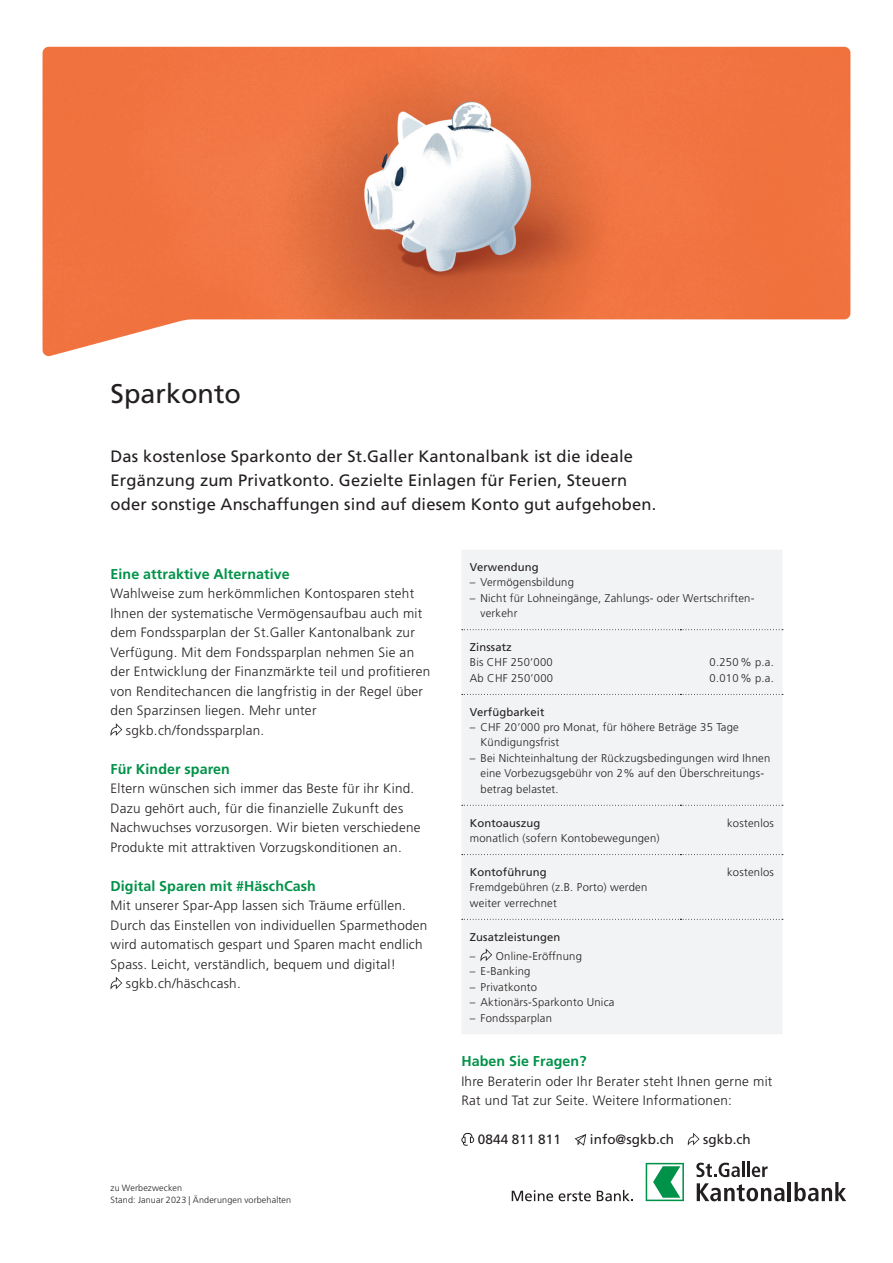
<style>
.page{position:relative;width:893px;height:1263px;background:#fff}
.page>*{position:absolute;margin:0;border:0;box-sizing:border-box;transform-origin:0 0}
.t1{font:27px "Frutiger LT Std";color:#231f20}
.t2{font:16.5px/24px "Frutiger LT Std";letter-spacing:.01em;color:#231f20}
.t3{font:700 14.25px "Frutiger LT Std";letter-spacing:.005em;color:#009248}
.t4{font:300 13.5px/19.5px "Frutiger LT Std";letter-spacing:.02em;color:#231f20}
.t5{font:13.5px "Frutiger LT Std";letter-spacing:.005em;color:#231f20}
.t6{font:300 11.25px/15.5px "Frutiger LT Std";letter-spacing:.02em;color:#231f20}
.t7{font:11.25px "Frutiger LT Std";letter-spacing:.01em;color:#231f20}
.t8{font:300 9px/12px "Frutiger LT Std";letter-spacing:.015em;color:#231f20}
</style>
<div class="page">
<svg style="left:512px;top:1190px;width:41px;height:11px"></svg>
<svg style="left:559px;top:1191px;width:32px;height:10px"></svg>
<svg style="left:597px;top:1190px;width:36px;height:11px"></svg>
<svg style="left:646px;top:1163px;width:38px;height:38px"></svg>
<svg style="left:696px;top:1162px;width:48px;height:15px"></svg>
<hr style="left:747px;top:1162px;width:3px;height:15px;background:#231f20">
<svg style="left:752px;top:1166px;width:16px;height:11px"></svg>
<svg style="left:697px;top:1183px;width:87px;height:18px"></svg>
<hr style="left:788px;top:1182px;width:3px;height:19px;background:#231f20">
<svg style="left:794px;top:1182px;width:52px;height:19px"></svg>
<img style="left:43px;top:47px;width:807px;height:309px">
<svg style="left:111px;top:723px;width:11px;height:13px"></svg>
<svg style="left:111px;top:977px;width:11px;height:12px"></svg>
<div style="left:461px;top:550px;width:321px;height:484px;background:#f2f3f4"></div>
<svg style="left:462px;top:854px;width:321px;height:1px"></svg>
<svg style="left:462px;top:919px;width:321px;height:1px"></svg>
<svg style="left:462px;top:629px;width:321px;height:1px"></svg>
<svg style="left:462px;top:694px;width:321px;height:1px"></svg>
<svg style="left:462px;top:805px;width:321px;height:1px"></svg>
<svg style="left:480px;top:948px;width:12px;height:13px"></svg>
<svg style="left:461px;top:1133px;width:13px;height:13px"></svg>
<svg style="left:574px;top:1134px;width:12px;height:12px"></svg>
<svg style="left:688px;top:1133px;width:11px;height:13px"></svg>
<h1 class="t1" style="left:111px;top:378px;width:132px">Sparkonto</h1>
<p class="t2" style="left:111px;top:444px;width:547px">Das kostenlose Sparkonto der St.Galler Kantonalbank ist die ideale<br>Ergänzung zum Privatkonto. Gezielte Einlagen für Ferien, Steuern oder sonstige Anschaffungen sind auf diesem Konto gut aufgehoben.</p>
<p class="t3" style="left:111px;top:565px;width:181px">Eine attraktive Alternative</p>
<p class="t4" style="left:111px;top:584px;width:305px">Wahlweise zum herkömmlichen Kontosparen steht</p>
<p class="t4" style="left:111px;top:603px;width:313px">Ihnen der systematische Vermögensaufbau auch mit</p>
<p class="t4" style="left:111px;top:623px;width:306px">dem Fondssparplan der St.Galler Kantonalbank zur</p>
<p class="t4" style="left:111px;top:642px;width:305px">Verfügung. Mit dem Fondssparplan nehmen Sie an</p>
<p class="t4" style="left:111px;top:662px;width:321px">der Entwicklung der Finanzmärkte teil und profitieren</p>
<p class="t4" style="left:111px;top:681px;width:314px">von Renditechancen die langfristig in der Regel über</p>
<p class="t4" style="left:111px;top:701px;width:207px">den Sparzinsen liegen. Mehr unter</p>
<p class="t4" style="left:126px;top:720px;width:140px">sgkb.ch/fondssparplan.</p>
<p class="t3" style="left:111px;top:760px;width:121px">Für Kinder sparen</p>
<p class="t4" style="left:111px;top:779px;width:312px">Eltern wünschen sich immer das Beste für ihr Kind.<br>Dazu gehört auch, für die finanzielle Zukunft des Nachwuchses vorzusorgen. Wir bieten verschiedene Produkte mit attraktiven Vorzugskonditionen an.</p>
<p class="t3" style="left:111px;top:877px;width:207px">Digital Sparen mit #HäschCash</p>
<p class="t4" style="left:111px;top:896px;width:297px">Mit unserer Spar-App lassen sich Träume erfüllen.</p>
<p class="t4" style="left:111px;top:915px;width:318px">Durch das Einstellen von individuellen Sparmethoden</p>
<p class="t4" style="left:111px;top:935px;width:314px">wird automatisch gespart und Sparen macht endlich</p>
<p class="t4" style="left:111px;top:954px;width:287px">Spass. Leicht, verständlich, bequem und digital!</p>
<p class="t4" style="left:126px;top:974px;width:116px">sgkb.ch/häschcash.</p>
<p class="t8" style="left:111px;top:1182px;width:182px">zu Werbezwecken<br>Stand: Januar 2023 | Änderungen vorbehalten</p>
<p class="t7" style="left:470px;top:560px;width:70px">Verwendung</p>
<p class="t6" style="left:470px;top:575px;width:106px">– Vermögensbildung</p>
<p class="t6" style="left:480px;top:590px;width:274px;text-indent:-11px">– Nicht für Lohneingänge, Zahlungs- oder Wertschriften&shy;verkehr</p>
<p class="t7" style="left:470px;top:640px;width:44px">Zinssatz</p>
<p class="t6" style="left:470px;top:655px;width:85px">Bis CHF 250’000<br>Ab CHF 250’000</p>
<p class="t6" style="left:709px;top:655px;width:66px">0.250% p.a.<br>0.010% p.a.</p>
<p class="t7" style="left:470px;top:705px;width:76px">Verfügbarkeit</p>
<p class="t6" style="left:480px;top:719px;width:260px;text-indent:-11px">– CHF 20’000 pro Monat, für höhere Beträge 35 Tage<br>Kündigungsfrist</p>
<p class="t6" style="left:480px;top:750px;width:291px;text-indent:-11px">– Bei Nichteinhaltung der Rückzugsbedingungen wird Ihnen eine Vorbezugsgebühr von 2% auf den Überschreitungs&shy;betrag belastet.</p>
<p class="t7" style="left:470px;top:816px;width:72px">Kontoauszug</p>
<p class="t6" style="left:470px;top:830px;width:191px">monatlich (sofern Kontobewegungen)</p>
<p class="t6" style="left:727px;top:815px;width:48px">kostenlos</p>
<p class="t7" style="left:470px;top:865px;width:78px">Kontoführung</p>
<p class="t6" style="left:470px;top:880px;width:179px">Fremdgebühren (z.B. Porto) werden weiter verrechnet</p>
<p class="t6" style="left:727px;top:864px;width:48px">kostenlos</p>
<p class="t7" style="left:470px;top:930px;width:92px">Zusatzleistungen</p>
<p class="t6" style="left:470px;top:948px;width:114px">– Online-Eröffnung</p>
<p class="t6" style="left:470px;top:964px;width:62px">– E-Banking</p>
<p class="t6" style="left:470px;top:979px;width:69px">– Privatkonto</p>
<p class="t6" style="left:470px;top:995px;width:146px">– Aktionärs-Sparkonto Unica</p>
<p class="t6" style="left:470px;top:1010px;width:84px">– Fondssparplan</p>
<p class="t3" style="left:461px;top:1053px;width:127px">Haben Sie Fragen?</p>
<p class="t4" style="left:461px;top:1071px;width:313px">Ihre Beraterin oder Ihr Berater steht Ihnen gerne mit<br>Rat und Tat zur Seite. Weitere Informationen:</p>
<p class="t5" style="left:478px;top:1131px;width:84px">0844 811 811</p>
<p class="t5" style="left:590px;top:1131px;width:86px">info@sgkb.ch</p>
<p class="t5" style="left:703px;top:1131px;width:49px">sgkb.ch</p>
</div>
